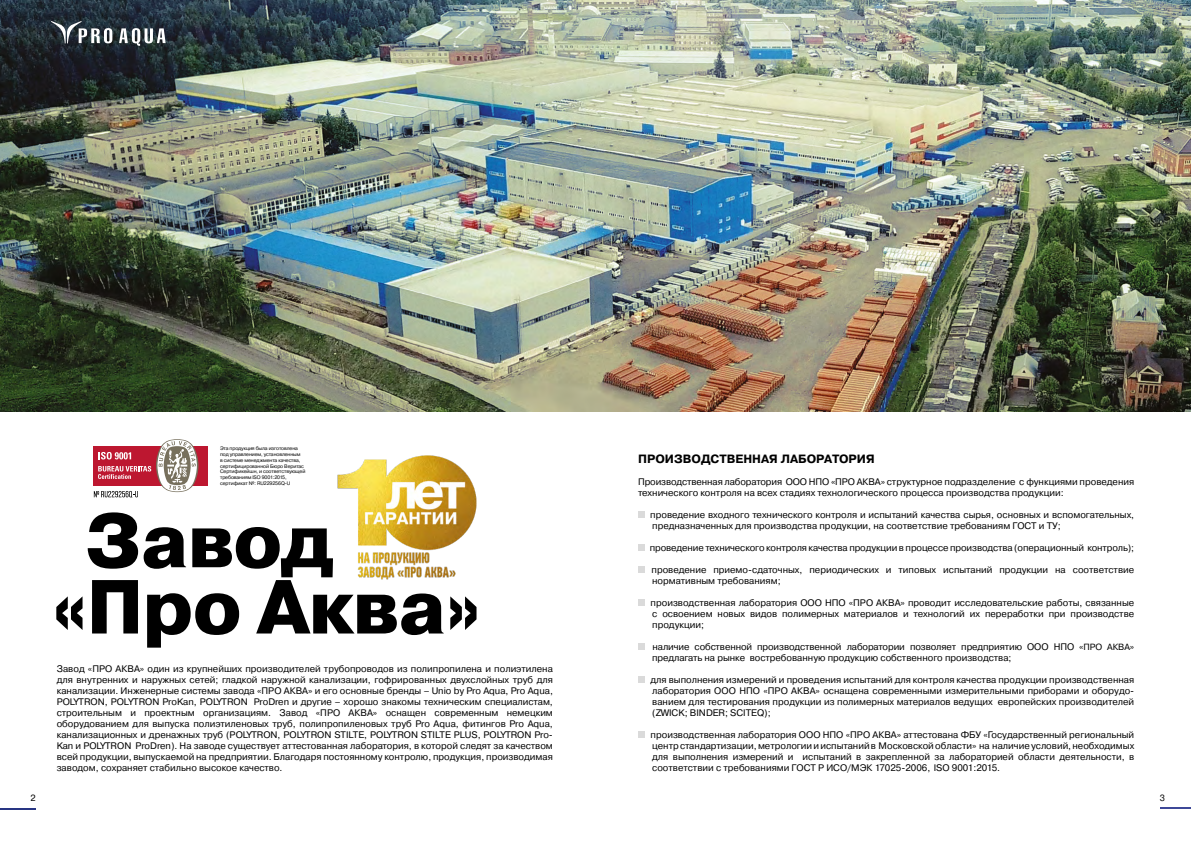
<style>
.page{position:relative;width:1191px;height:842px;background:#fff}
.page>*{position:absolute;margin:0;border:0;box-sizing:border-box;transform-origin:0 0}
.t1{font:800 76.3px/66.3px "Pragmatica";letter-spacing:-.02em;color:#000}
.t2{font:700 12px "Pragmatica";color:#000}
.t3{font:9.5px/11px "Pragmatica";color:#000;text-align:justify}
.t4{font:9px "Pragmatica";color:#000}
.t5{font:5.1px/5.8px "Pragmatica";letter-spacing:-.02em;color:#000}
.s1{font-size:9px}
</style>
<div class="page">
<hr style="left:1160px;top:808px;width:31px;height:1px;background:#3e4898">
<hr style="left:0;top:808px;width:35px;height:1px;background:#283583">
<div style="left:638px;top:511px;width:6px;height:7px;background:#dadada"></div>
<div style="left:638px;top:544px;width:6px;height:7px;background:#dadada"></div>
<div style="left:638px;top:566px;width:6px;height:7px;background:#dadada"></div>
<div style="left:638px;top:599px;width:6px;height:7px;background:#dadada"></div>
<div style="left:638px;top:643px;width:6px;height:7px;background:#dadada"></div>
<div style="left:638px;top:676px;width:6px;height:7px;background:#dadada"></div>
<div style="left:638px;top:731px;width:6px;height:7px;background:#dadada"></div>
<img style="left:0;top:0;width:1191px;height:411px">
<svg style="left:51px;top:21px;width:190px;height:25px;background:#444d55"></svg>
<img style="left:337px;top:455px;width:140px;height:125px">
<div style="left:94px;top:446px;width:114px;height:39px;background:#bd1730"></div>
<svg style="left:94px;top:439px;width:104px;height:59px"></svg>
<p class="t5" style="left:220px;top:446px;width:87px">Эта продукция была изготовлена под управлением, установленным<br>в системе менеджмента качества, сертифицированной Бюро Веритас<br>Сертификейшн, и соответствующей требованиям ISO 9001:2015, сертификат №: RU229256Q-U</p>
<h1 class="t1" style="left:52px;top:510px;width:429px;text-indent:33px">Завод «Про Аква»</h1>
<p class="t3" style="left:57px;top:664px;width:498px">Завод «ПРО АКВА» один из крупнейших производителей трубопроводов из полипропилена и полиэтилена для внутренних и наружных сетей; гладкой наружной канализации, гофрированных двухслойных труб для канализации. Инженерные системы завода «ПРО АКВА» и его основные бренды – Unio by Pro Aqua, Pro Aqua, POLYTRON, POLYTRON ProKan, POLYTRON ProDren и другие – хорошо знакомы техническим специалистам, строительным и проектным организациям. Завод «ПРО АКВА» оснащен современным немецким оборудованием для выпуска полиэтиленовых труб, полипропиленовых труб Pro Aqua, фитингов Pro Aqua, канализационных и дренажных труб (POLYTRON, POLYTRON STILTE, POLYTRON STILTE PLUS, POLYTRON Pro-Kan и POLYTRON ProDren). На заводе существует аттестованная лаборатория, в которой следят за качеством всей продукции, выпускаемой на предприятии. Благодаря постоянному контролю, продукция, производимая заводом, сохраняет стабильно высокое качество.</p>
<p class="t2" style="left:638px;top:451px;width:238px">ПРОИЗВОДСТВЕННАЯ ЛАБОРАТОРИЯ</p>
<p class="t3" style="left:638px;top:476px;width:498px">Производственная лаборатория ООО НПО «ПРО АКВА» структурное подразделение с функциями проведения технического контроля на всех стадиях технологического процесса производства продукции:</p>
<p class="t3" style="left:650px;top:509px;width:485px">проведение входного технического контроля и испытаний качества сырья, основных и вспомогательных, предназначенных для производства продукции, на соответствие требованиям ГОСТ и ТУ;</p>
<p class="t3" style="left:650px;top:542px;width:486px">проведение технического контроля качества продукции в процессе производства (операционный контроль);</p>
<p class="t3" style="left:651px;top:564px;width:484px">проведение приемо-сдаточных, периодических и типовых испытаний продукции на соответствие нормативным требованиям;</p>
<p class="t3" style="left:650px;top:597px;width:485px">производственная лаборатория ООО НПО «ПРО АКВА» проводит исследовательские работы, связанные с освоением новых видов полимерных материалов и технологий их переработки при производстве продукции;</p>
<p class="t3" style="left:652px;top:641px;width:483px">наличие собственной производственной лаборатории позволяет предприятию ООО НПО «<span class="s1">ПРО АКВА</span>» предлагать на рынке востребованную продукцию собственного производства;</p>
<p class="t3" style="left:650px;top:674px;width:485px">для выполнения измерений и проведения испытаний для контроля качества продукции производственная лаборатория ООО НПО «ПРО АКВА» оснащена современными измерительными приборами и оборудо&shy;ванием для тестирования продукции из полимерных материалов ведущих европейских производителей (ZWICK; ВINDER; SCITEQ);</p>
<p class="t3" style="left:650px;top:729px;width:485px">производственная лаборатория ООО НПО «ПРО АКВА» аттестована ФБУ «Государственный региональный центр стандартизации, метрологии и испытаний в Московской области» на наличие условий, необходимых для выполнения измерений и испытаний в закрепленной за лабораторией области деятельности, в соответствии с требованиями ГОСТ Р ИСО/МЭК 17025-2006, ISO 9001:2015.</p>
<p class="t4" style="left:30px;top:792px;width:7px">2</p>
<p class="t4" style="left:1159px;top:792px;width:7px">3</p>
</div>
